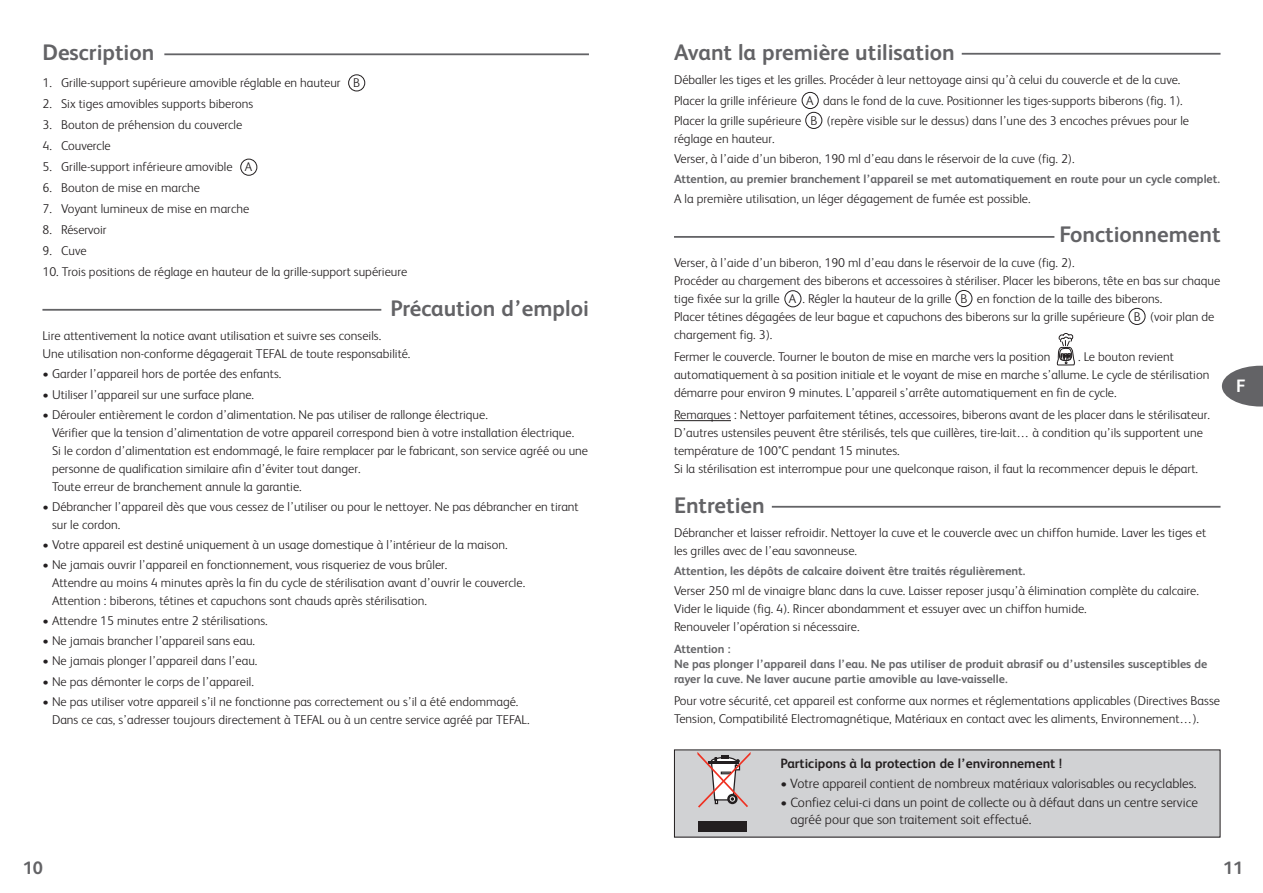
<style>
.page{position:relative;width:1263px;height:893px;background:#fff}
.page>*{position:absolute;margin:0;border:0;box-sizing:border-box;transform-origin:0 0}
.t1{font:700 22.5px "FS Albert";color:#636366}
.t2{font:700 18px "FS Albert";color:#636366}
.t3{font:700 18px "FS Albert";color:#fff}
.t4{font:300 13.5px/16.5px "FS Albert";color:#231f20}
.t5{font:700 13.5px "FS Albert";color:#231f20}
.t6{font:300 12.75px/18px "FS Albert";color:#231f20}
.t7{font:700 12px/15px "FS Albert";color:#636366}
</style>
<div class="page">
<hr style="left:42px;top:309px;width:339px;height:2px;background:#636366">
<hr style="left:674px;top:420px;width:57px;height:1px;background:#231f20">
<hr style="left:772px;top:506px;width:448px;height:2px;background:#636366">
<hr style="left:962px;top:53px;width:258px;height:2px;background:#636366">
<hr style="left:674px;top:236px;width:380px;height:2px;background:#636366">
<hr style="left:164px;top:53px;width:425px;height:2px;background:#636366">
<div style="left:674px;top:750px;width:546px;height:87px;background:#d1d2d4"></div>
<div style="left:698px;top:821px;width:49px;height:11px;background:#231f20"></div>
<svg style="left:697px;top:752px;width:53px;height:55px"></svg>
<svg style="left:1057px;top:333px;width:18px;height:32px"></svg>
<div style="left:348px;top:74px;width:17px;height:17px;border:1px solid #231f20;border-radius:50%"></div>
<div style="left:240px;top:159px;width:17px;height:17px;border:1px solid #231f20;border-radius:50%"></div>
<div style="left:784px;top:290px;width:17px;height:17px;border:1px solid #231f20;border-radius:50%"></div>
<div style="left:955px;top:290px;width:17px;height:17px;border:1px solid #231f20;border-radius:50%"></div>
<div style="left:1128px;top:308px;width:17px;height:17px;border:1px solid #231f20;border-radius:50%"></div>
<div style="left:801px;top:92px;width:17px;height:17px;border:1px solid #231f20;border-radius:50%"></div>
<div style="left:805px;top:112px;width:17px;height:17px;border:1px solid #231f20;border-radius:50%"></div>
<svg style="left:1222px;top:366px;width:41px;height:40px"></svg>
<h1 class="t1" style="left:42px;top:39px;width:114px">Description</h1>
<p class="t6" style="left:42px;top:74px;width:319px">1. Grille-support supérieure amovible réglable en hauteur B</p>
<p class="t6" style="left:42px;top:95px;width:212px">2. Six tiges amovibles supports biberons</p>
<p class="t6" style="left:42px;top:116px;width:201px">3. Bouton de préhension du couvercle</p>
<p class="t6" style="left:42px;top:137px;width:70px">4. Couvercle</p>
<p class="t6" style="left:42px;top:158px;width:211px">5. Grille-support inférieure amovible A</p>
<p class="t6" style="left:42px;top:179px;width:159px">6. Bouton de mise en marche</p>
<p class="t6" style="left:42px;top:200px;width:208px">7. Voyant lumineux de mise en marche</p>
<p class="t6" style="left:42px;top:221px;width:66px">8. Réservoir</p>
<p class="t6" style="left:42px;top:242px;width:46px">9. Cuve</p>
<p class="t6" style="left:42px;top:263px;width:366px">10. Trois positions de réglage en hauteur de la grille-support supérieure</p>
<h1 class="t1" style="left:390px;top:295px;width:200px">Précaution d’emploi</h1>
<p class="t6" style="left:42px;top:327px;width:369px">Lire attentivement la notice avant utilisation et suivre ses conseils.<br>Une utilisation non-conforme dégagerait TEFAL de toute responsabilité.</p>
<p class="t6" style="left:42px;top:365px;width:240px">• Garder l’appareil hors de portée des enfants.</p>
<p class="t6" style="left:42px;top:385px;width:213px">• Utiliser l’appareil sur une surface plane.</p>
<p class="t6" style="left:52px;top:405px;width:538px;text-indent:-10px">• Dérouler entièrement le cordon d’alimentation. Ne pas utiliser de rallonge électrique.<br>Vérifier que la tension d’alimentation de votre appareil correspond bien à votre installation électrique.<br>Si le cordon d’alimentation est endommagé, le faire remplacer par le fabricant, son service agréé ou une personne de qualification similaire afin d’éviter tout danger.<br>Toute erreur de branchement annule la garantie.</p>
<p class="t6" style="left:52px;top:497px;width:528px;text-indent:-10px">• Débrancher l’appareil dès que vous cessez de l’utiliser ou pour le nettoyer. Ne pas débrancher en tirant sur le cordon.</p>
<p class="t6" style="left:42px;top:535px;width:466px">• Votre appareil est destiné uniquement à un usage domestique à l’intérieur de la maison.</p>
<p class="t6" style="left:52px;top:555px;width:474px;text-indent:-10px">• Ne jamais ouvrir l’appareil en fonctionnement, vous risqueriez de vous brûler.<br>Attendre au moins 4 minutes après la fin du cycle de stérilisation avant d’ouvrir le couvercle.<br>Attention : biberons, tétines et capuchons sont chauds après stérilisation.</p>
<p class="t6" style="left:42px;top:612px;width:227px">• Attendre 15 minutes entre 2 stérilisations.</p>
<p class="t6" style="left:42px;top:632px;width:214px">• Ne jamais brancher l’appareil sans eau.</p>
<p class="t6" style="left:42px;top:652px;width:216px">• Ne jamais plonger l’appareil dans l’eau.</p>
<p class="t6" style="left:42px;top:672px;width:213px">• Ne pas démonter le corps de l’appareil.</p>
<p class="t6" style="left:52px;top:692px;width:479px;text-indent:-10px">• Ne pas utiliser votre appareil s’il ne fonctionne pas correctement ou s’il a été endommagé.<br>Dans ce cas, s’adresser toujours directement à TEFAL ou à un centre service agréé par TEFAL.</p>
<h1 class="t1" style="left:674px;top:39px;width:282px">Avant la première utilisation</h1>
<p class="t6" style="left:674px;top:70px;width:517px;line-height:20.1px">Déballer les tiges et les grilles. Procéder à leur nettoyage ainsi qu’à celui du couvercle et de la cuve.<br>Placer la grille inférieure A dans le fond de la cuve. Positionner les tiges-supports biberons (fig. 1).<br>Placer la grille supérieure B (repère visible sur le dessus) dans l’une des 3 encoches prévues pour le</p>
<p class="t6" style="left:674px;top:128px;width:402px;line-height:20.1px">réglage en hauteur.<br>Verser, à l’aide d’un biberon, 190 ml d’eau dans le réservoir de la cuve (fig. 2).</p>
<p class="t7" style="left:674px;top:171px;width:547px">Attention, au premier branchement l’appareil se met automatiquement en route pour un cycle complet.</p>
<p class="t6" style="left:674px;top:190px;width:358px">A la première utilisation, un léger dégagement de fumée est possible.</p>
<h1 class="t1" style="left:1059px;top:222px;width:163px">Fonctionnement</h1>
<p class="t6" style="left:674px;top:253px;width:548px">Verser, à l’aide d’un biberon, 190 ml d’eau dans le réservoir de la cuve (fig. 2).<br>Procéder au chargement des biberons et accessoires à stériliser. Placer les biberons, tête en bas sur chaque tige fixée sur la grille A . Régler la hauteur de la grille B en fonction de la taille des biberons.<br>Placer tétines dégagées de leur bague et capuchons des biberons sur la grille supérieure B (voir plan de chargement fig. 3).</p>
<p class="t6" style="left:674px;top:348px;width:378px">Fermer le couvercle. Tourner le bouton de mise en marche vers la position</p>
<p class="t6" style="left:674px;top:348px;width:537px;text-indent:404px">. Le bouton revient automatiquement à sa position initiale et le voyant de mise en marche s’allume. Le cycle de stérilisation démarre pour environ 9 minutes. L’appareil s’arrête automatiquement en fin de cycle.</p>
<p class="t6" style="left:674px;top:406px;width:537px">Remarques : Nettoyer parfaitement tétines, accessoires, biberons avant de les placer dans le stérilisateur.<br>D’autres ustensiles peuvent être stérilisés, tels que cuillères, tire-lait… à condition qu’ils supportent une température de 100°C pendant 15 minutes.<br>Si la stérilisation est interrompue pour une quelconque raison, il faut la recommencer depuis le départ.</p>
<h1 class="t1" style="left:674px;top:492px;width:92px">Entretien</h1>
<p class="t6" style="left:674px;top:524px;width:534px">Débrancher et laisser refroidir. Nettoyer la cuve et le couvercle avec un chiffon humide. Laver les tiges et les grilles avec de l’eau savonneuse.</p>
<p class="t7" style="left:674px;top:563px;width:353px">Attention, les dépôts de calcaire doivent être traités régulièrement.</p>
<p class="t6" style="left:674px;top:582px;width:526px">Verser 250 ml de vinaigre blanc dans la cuve. Laisser reposer jusqu’à élimination complète du calcaire.<br>Vider le liquide (fig. 4). Rincer abondamment et essuyer avec un chiffon humide.<br>Renouveler l’opération si nécessaire.</p>
<p class="t7" style="left:674px;top:641px;width:535px">Attention :<br>Ne pas plonger l’appareil dans l’eau. Ne pas utiliser de produit abrasif ou d’ustensiles susceptibles de rayer la cuve. Ne laver aucune partie amovible au lave-vaisselle.</p>
<p class="t6" style="left:674px;top:691px;width:547px">Pour votre sécurité, cet appareil est conforme aux normes et réglementations applicables (Directives Basse<br>Tension, Compatibilité Electromagnétique, Matériaux en contact avec les aliments, Environnement…).</p>
<p class="t5" style="left:780px;top:755px;width:283px">Participons à la protection de l’environnement !</p>
<p class="t4" style="left:780px;top:775px;width:417px">• Votre appareil contient de nombreux matériaux valorisables ou recyclables.</p>
<p class="t4" style="left:790px;top:794px;width:409px;text-indent:-10px">• Confiez celui-ci dans un point de collecte ou à défaut dans un centre service agréé pour que son traitement soit effectué.</p>
<h2 class="t3" style="left:1236px;top:376px;width:11px">F</h2>
<h2 class="t2" style="left:23px;top:857px;width:22px">10</h2>
<h2 class="t2" style="left:1223px;top:857px;width:22px">11</h2>
</div>
